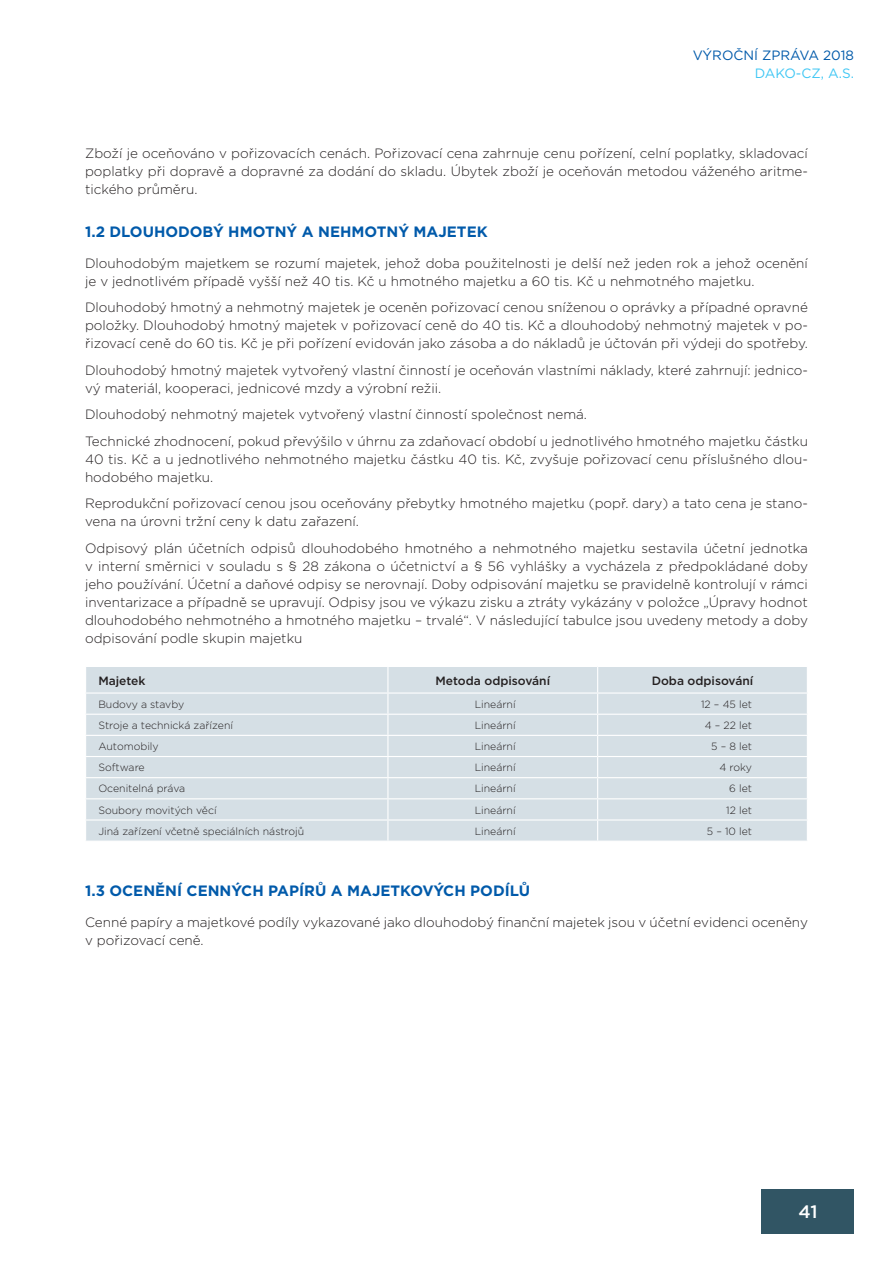
<style>
.page{position:relative;width:893px;height:1263px;background:#fff}
.page>*{position:absolute;margin:0;border:0;box-sizing:border-box;transform-origin:0 0}
.t1{font:500 18px "Gotham";color:#fff}
.nadpis_4{font:700 15px "Gotham";color:#015aaa}
.odstavec{font:300 13.5px/18px "Gotham";color:#231f20;text-align:justify}
.t2{font:13.5px "Gotham";color:#015aaa}
.t3{font:13.5px "Gotham";letter-spacing:-.025em;color:#40c7f4}
.odstavec-2{font:500 12px "Gotham";color:#231f20}
.odr_přechod_poz{font:300 10.5px "Gotham";color:#231f20}
.odstavec-3{font:300 10.5px "Gotham";color:#231f20}
</style>
<div class="page">
<div style="left:762px;top:1189px;width:92px;height:44px;background:#315564"></div>
<div style="left:86px;top:667px;width:721px;height:173px;background:#d5dfe5"></div>
<hr style="left:85px;top:692px;width:303px;height:2px;background:#fff">
<hr style="left:388px;top:692px;width:210px;height:2px;background:#fff">
<hr style="left:598px;top:692px;width:210px;height:2px;background:#fff">
<hr style="left:85px;top:714px;width:303px;height:1px;background:#fff">
<hr style="left:388px;top:714px;width:210px;height:1px;background:#fff">
<hr style="left:598px;top:714px;width:210px;height:1px;background:#fff">
<hr style="left:85px;top:735px;width:303px;height:1px;background:#fff">
<hr style="left:388px;top:735px;width:210px;height:1px;background:#fff">
<hr style="left:598px;top:735px;width:210px;height:1px;background:#fff">
<hr style="left:85px;top:756px;width:303px;height:1px;background:#fff">
<hr style="left:388px;top:756px;width:210px;height:1px;background:#fff">
<hr style="left:598px;top:756px;width:210px;height:1px;background:#fff">
<hr style="left:388px;top:777px;width:210px;height:1px;background:#fff">
<hr style="left:388px;top:798px;width:210px;height:1px;background:#fff">
<hr style="left:388px;top:819px;width:210px;height:1px;background:#fff">
<svg style="left:387px;top:667px;width:1px;height:173px"></svg>
<svg style="left:597px;top:667px;width:1px;height:173px"></svg>
<hr style="left:85px;top:777px;width:303px;height:1px;background:#fff">
<hr style="left:598px;top:777px;width:210px;height:1px;background:#fff">
<hr style="left:85px;top:798px;width:303px;height:1px;background:#fff">
<hr style="left:598px;top:798px;width:210px;height:1px;background:#fff">
<hr style="left:85px;top:819px;width:303px;height:1px;background:#fff">
<hr style="left:598px;top:819px;width:210px;height:1px;background:#fff">
<p class="t2" style="left:693px;top:47px;width:163px">VÝROČNÍ ZPRÁVA 2018</p>
<p class="t3" style="left:755px;top:65px;width:101px">DAKO-CZ, A.S.</p>
<p class="odstavec" style="left:85px;top:143px;width:724px">Zboží je oceňováno v pořizovacích cenách. Pořizovací cena zahrnuje cenu pořízení, celní poplatky, skladovací poplatky při dopravě a dopravné za dodání do skladu. Úbytek zboží je oceňován metodou váženého aritme&shy;tického průměru.</p>
<p class="nadpis_4" style="left:85px;top:222px;width:404px">1.2 DLOUHODOBÝ HMOTNÝ A NEHMOTNÝ MAJETEK</p>
<p class="odstavec" style="left:85px;top:254px;width:724px">Dlouhodobým majetkem se rozumí majetek, jehož doba použitelnosti je delší než jeden rok a jehož ocenění je v jednotlivém případě vyšší než 40 tis. Kč u hmotného majetku a 60 tis. Kč u nehmotného majetku.</p>
<p class="odstavec" style="left:85px;top:298px;width:724px">Dlouhodobý hmotný a nehmotný majetek je oceněn pořizovací cenou sníženou o oprávky a případné opravné položky. Dlouhodobý hmotný majetek v pořizovací ceně do 40 tis. Kč a dlouhodobý nehmotný majetek v po&shy;řizovací ceně do 60 tis. Kč je při pořízení evidován jako zásoba a do nákladů je účtován při výdeji do spotřeby.</p>
<p class="odstavec" style="left:85px;top:361px;width:724px">Dlouhodobý hmotný majetek vytvořený vlastní činností je oceňován vlastními náklady, které zahrnují: jednico&shy;vý materiál, kooperaci, jednicové mzdy a výrobní režii.</p>
<p class="odstavec" style="left:85px;top:405px;width:503px">Dlouhodobý nehmotný majetek vytvořený vlastní činností společnost nemá.</p>
<p class="odstavec" style="left:85px;top:432px;width:724px">Technické zhodnocení, pokud převýšilo v úhrnu za zdaňovací období u jednotlivého hmotného majetku částku 40 tis. Kč a u jednotlivého nehmotného majetku částku 40 tis. Kč, zvyšuje pořizovací cenu příslušného dlou&shy;hodobého majetku.</p>
<p class="odstavec" style="left:85px;top:494px;width:724px">Reprodukční pořizovací cenou jsou oceňovány přebytky hmotného majetku (popř. dary) a tato cena je stano&shy;vena na úrovni tržní ceny k datu zařazení.</p>
<p class="odstavec" style="left:85px;top:539px;width:724px">Odpisový plán účetních odpisů dlouhodobého hmotného a nehmotného majetku sestavila účetní jednotka v interní směrnici v souladu s § 28 zákona o účetnictví a § 56 vyhlášky a vycházela z předpokládané doby jeho používání. Účetní a daňové odpisy se nerovnají. Doby odpisování majetku se pravidelně kontrolují v rámci inventarizace a případně se upravují. Odpisy jsou ve výkazu zisku a ztráty vykázány v položce „Úpravy hodnot dlouhodobého nehmotného a hmotného majetku – trvalé“. V následující tabulce jsou uvedeny metody a doby odpisování podle skupin majetku</p>
<p class="odstavec-2" style="left:98px;top:672px;width:49px">Majetek</p>
<p class="odstavec-2" style="left:435px;top:672px;width:116px">Metoda odpisování</p>
<p class="odstavec-2" style="left:652px;top:672px;width:103px">Doba odpisování</p>
<p class="odr_přechod_poz" style="left:98px;top:697px;width:87px">Budovy a stavby</p>
<p class="odstavec-3" style="left:475px;top:697px;width:42px">Lineární</p>
<p class="odstavec-3" style="left:701px;top:697px;width:52px">12 – 45 let</p>
<p class="odr_přechod_poz" style="left:98px;top:719px;width:136px">Stroje a technická zařízení</p>
<p class="odstavec-3" style="left:475px;top:719px;width:42px">Lineární</p>
<p class="odstavec-3" style="left:705px;top:719px;width:49px">4 – 22 let</p>
<p class="odr_přechod_poz" style="left:98px;top:740px;width:62px">Automobily</p>
<p class="odstavec-3" style="left:475px;top:740px;width:42px">Lineární</p>
<p class="odstavec-3" style="left:711px;top:740px;width:42px">5 – 8 let</p>
<p class="odr_přechod_poz" style="left:98px;top:761px;width:48px">Software</p>
<p class="odstavec-3" style="left:475px;top:761px;width:42px">Lineární</p>
<p class="odstavec-3" style="left:719px;top:761px;width:34px">4 roky</p>
<p class="odr_přechod_poz" style="left:98px;top:782px;width:88px">Ocenitelná práva</p>
<p class="odstavec-3" style="left:475px;top:782px;width:42px">Lineární</p>
<p class="odstavec-3" style="left:729px;top:782px;width:24px">6 let</p>
<p class="odr_přechod_poz" style="left:98px;top:803px;width:120px">Soubory movitých věcí</p>
<p class="odstavec-3" style="left:475px;top:803px;width:42px">Lineární</p>
<p class="odstavec-3" style="left:726px;top:803px;width:27px">12 let</p>
<p class="odr_přechod_poz" style="left:98px;top:824px;width:207px">Jiná zařízení včetně speciálních nástrojů</p>
<p class="odstavec-3" style="left:475px;top:824px;width:42px">Lineární</p>
<p class="odstavec-3" style="left:707px;top:824px;width:47px">5 – 10 let</p>
<p class="nadpis_4" style="left:85px;top:881px;width:447px">1.3 OCENĚNÍ CENNÝCH PAPÍRŮ A MAJETKOVÝCH PODÍLŮ</p>
<p class="odstavec" style="left:85px;top:913px;width:724px">Cenné papíry a majetkové podíly vykazované jako dlouhodobý finanční majetek jsou v účetní evidenci oceněny v pořizovací ceně.</p>
<h1 class="t1" style="left:798px;top:1200px;width:21px">41</h1>
</div>
